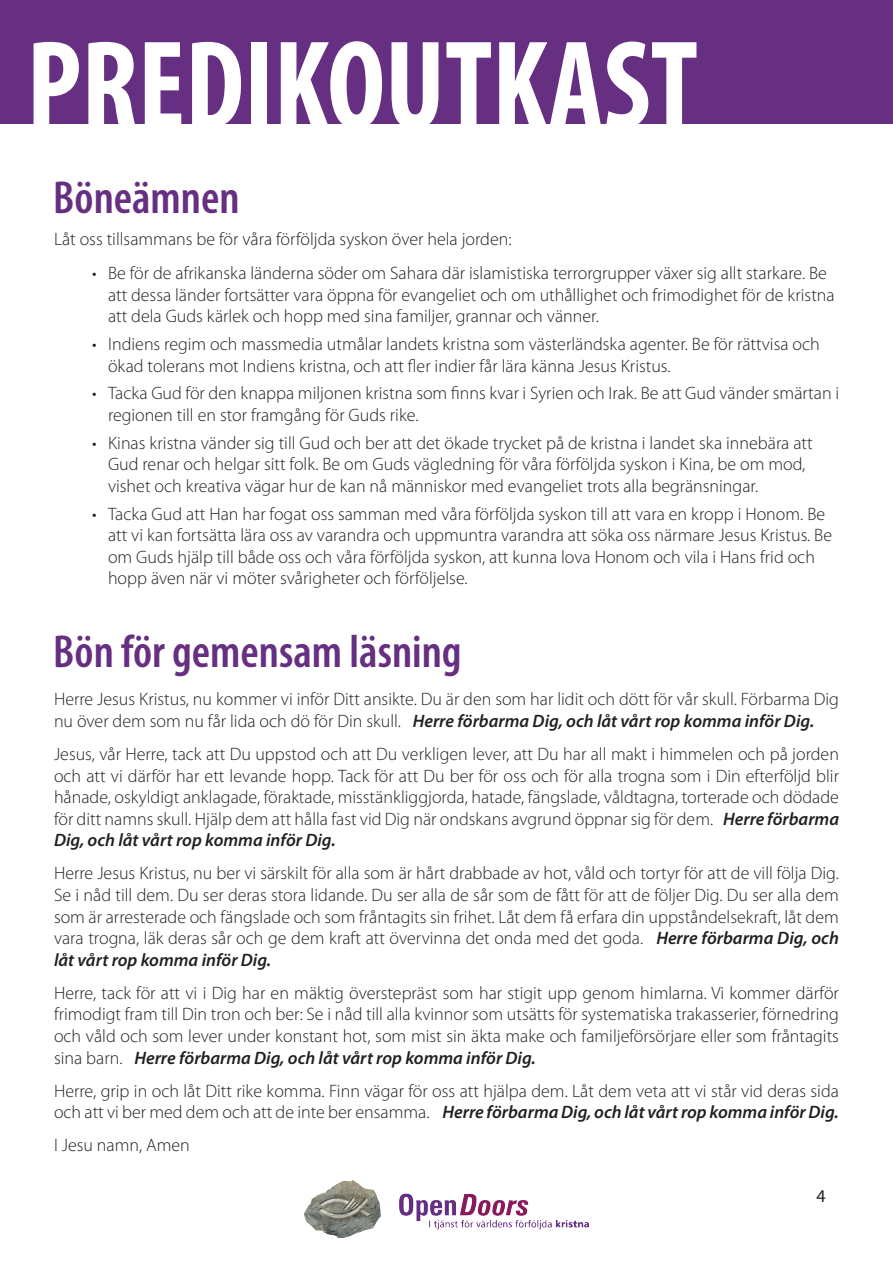
<style>
.page{position:relative;width:893px;height:1263px;background:#fff}
.page>*{position:absolute;margin:0;border:0;box-sizing:border-box;transform-origin:0 0}
.t1{font:700 condensed 127.2px "Myriad Pro";color:#fff;scale:.94 1}
.t2{font:600 condensed 46.5px "Myriad Pro";color:#662f82}
.t3{font:300 18px/21.6px "Myriad Pro";color:#231f20}
.t4{font:18px "Myriad Pro";color:#231f20}
.s1{font-weight:600;font-style:italic}
</style>
<div class="page">
<img style="left:305px;top:1180px;width:283px;height:58px">
<div style="left:0;top:0;width:893px;height:124px;background:#662f82"></div>
<h1 class="t1" style="left:27px;top:6px;width:715px">PREDIKOUTKAST</h1>
<h2 class="t2" style="left:53px;top:173px;width:188px">Böneämnen</h2>
<p class="t3" style="left:54px;top:228px;width:459px">Låt oss tillsammans be för våra förföljda syskon över hela jorden:</p>
<p class="t3" style="left:108px;top:262px;width:728px;text-indent:-16px">• Be för de afrikanska länderna söder om Sahara där islamistiska terrorgrupper växer sig allt starkare. Be att dessa länder fortsätter vara öppna för evangeliet och om uthållighet och frimodighet för de kristna att dela Guds kärlek och hopp med sina familjer, grannar och vänner.</p>
<p class="t3" style="left:108px;top:333px;width:713px;text-indent:-16px">• Indiens regim och massmedia utmålar landets kristna som västerländska agenter. Be för rättvisa och ökad tolerans mot Indiens kristna, och att fler indier får lära känna Jesus Kristus.</p>
<p class="t3" style="left:108px;top:382px;width:733px;text-indent:-16px">• Tacka Gud för den knappa miljonen kristna som finns kvar i Syrien och Irak. Be att Gud vänder smärtan i regionen till en stor framgång för Guds rike.</p>
<p class="t3" style="left:108px;top:432px;width:706px;text-indent:-16px">• Kinas kristna vänder sig till Gud och ber att det ökade trycket på de kristna i landet ska innebära att<br>Gud renar och helgar sitt folk. Be om Guds vägledning för våra förföljda syskon i Kina, be om mod, vishet och kreativa vägar hur de kan nå människor med evangeliet trots alla begränsningar.</p>
<p class="t3" style="left:108px;top:503px;width:726px;text-indent:-16px">• Tacka Gud att Han har fogat oss samman med våra förföljda syskon till att vara en kropp i Honom. Be att vi kan fortsätta lära oss av varandra och uppmuntra varandra att söka oss närmare Jesus Kristus. Be om Guds hjälp till både oss och våra förföljda syskon, att kunna lova Honom och vila i Hans frid och hopp även när vi möter svårigheter och förföljelse.</p>
<h2 class="t2" style="left:53px;top:627px;width:410px">Bön för gemensam läsning</h2>
<p class="t3" style="left:54px;top:688px;width:786px">Herre Jesus Kristus, nu kommer vi inför Ditt ansikte. Du är den som har lidit och dött för vår skull. Förbarma Dig nu över dem som nu får lida och dö för Din skull. <span class="s1">Herre förbarma Dig, och låt vårt rop komma inför Dig.</span></p>
<p class="t3" style="left:54px;top:743px;width:787px;text-align:justify">Jesus, vår Herre, tack att Du uppstod och att Du verkligen lever, att Du har all makt i himmelen och på jorden och att vi därför har ett levande hopp. Tack för att Du ber för oss och för alla trogna som i Din efterföljd blir hånade, oskyldigt anklagade, föraktade, misstänkliggjorda, hatade, fängslade, våldtagna, torterade och dödade för ditt namns skull. Hjälp dem att hålla fast vid Dig när ondskans avgrund öppnar sig för dem. <span class="s1">Herre förbarma Dig, och låt vårt rop komma inför Dig.</span></p>
<p class="t3" style="left:54px;top:862px;width:786px;text-align:justify">Herre Jesus Kristus, nu ber vi särskilt för alla som är hårt drabbade av hot, våld och tortyr för att de vill följa Dig.<br>Se i nåd till dem. Du ser deras stora lidande. Du ser alla de sår som de fått för att de följer Dig. Du ser alla dem som är arresterade och fängslade och som fråntagits sin frihet. Låt dem få erfara din uppståndelsekraft, låt dem vara trogna, läk deras sår och ge dem kraft att övervinna det onda med det goda. <span class="s1">Herre förbarma Dig, och låt vårt rop komma inför Dig.</span></p>
<p class="t3" style="left:54px;top:982px;width:786px;text-align:justify">Herre, tack för att vi i Dig har en mäktig överstepräst som har stigit upp genom himlarna. Vi kommer därför frimodigt fram till Din tron och ber: Se i nåd till alla kvinnor som utsätts för systematiska trakasserier, förnedring och våld och som lever under konstant hot, som mist sin äkta make och familjeförsörjare eller som fråntagits sina barn. <span class="s1">Herre förbarma Dig, och låt vårt rop komma inför Dig.</span></p>
<p class="t3" style="left:54px;top:1080px;width:786px">Herre, grip in och låt Ditt rike komma. Finn vägar för oss att hjälpa dem. Låt dem veta att vi står vid deras sida och att vi ber med dem och att de inte ber ensamma. <span class="s1">Herre förbarma Dig, och låt vårt rop komma inför Dig.</span></p>
<p class="t3" style="left:54px;top:1134px;width:137px">I Jesu namn, Amen</p>
<p class="t4" style="left:816px;top:1185px;width:11px">4</p>
</div>
